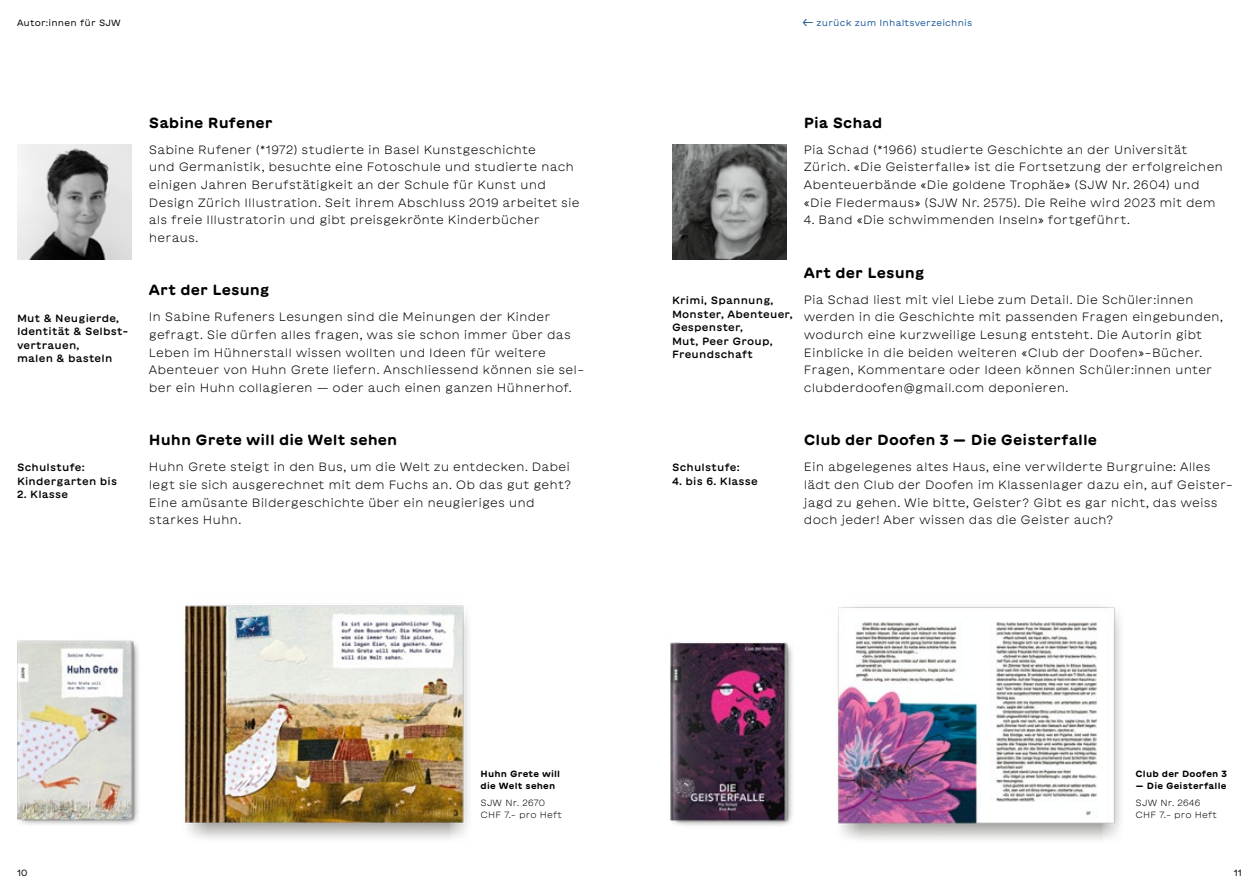
<style>
.page{position:relative;width:1259px;height:893px;background:#fff}
.page>*{position:absolute;margin:0;border:0;box-sizing:border-box;transform-origin:0 0}
.t1{font:700 14.7px "GT Maru";letter-spacing:.005em;color:#000}
.t2{font:300 12px/17.7px "GT Maru";letter-spacing:.01em;color:#000}
.t3{font:500 10.5px/13.5px "GT Maru";letter-spacing:.02em;color:#000}
.t4{font:700 9px/12px "GT Maru";letter-spacing:.02em;color:#000}
.t5{font:300 9px/12px "GT Maru";letter-spacing:.02em;color:#000}
.t6{font:9px "GT Maru";letter-spacing:.02em;color:#1b5899}
.t7{font:9px "GT Maru";letter-spacing:.02em;color:#000}
.s1{font-family:"Gelion";font-size:13.5px}
</style>
<div class="page">
<img style="left:17px;top:640px;width:122px;height:185px">
<img style="left:185px;top:605px;width:284px;height:234px">
<img style="left:17px;top:145px;width:115px;height:114px">
<img style="left:672px;top:145px;width:115px;height:114px">
<img style="left:670px;top:642px;width:123px;height:184px">
<img style="left:837px;top:606px;width:284px;height:234px">
<p class="t7" style="left:17px;top:18px;width:105px">Autor:innen für SJW</p>
<p class="t6" style="left:801px;top:18px;width:172px"><span class="s1">←</span> zurück zum Inhaltsverzeichnis</p>
<p class="t3" style="left:17px;top:311px;width:113px">Mut &amp; Neugierde,<br>Identität &amp; Selbst&shy;vertrauen,<br>malen &amp; basteln</p>
<p class="t3" style="left:17px;top:461px;width:102px">Schulstufe:<br>Kindergarten bis</p>
<p class="t3" style="left:17px;top:488px;width:53px">2. Klasse</p>
<p class="t1" style="left:149px;top:114px;width:125px">Sabine Rufener</p>
<p class="t2" style="left:149px;top:140px;width:432px">Sabine Rufener (*1972) studierte in Basel Kunstgeschichte<br>und Germanistik, besuchte eine Fotoschule und studierte nach einigen Jahren Berufstätigkeit an der Schule für Kunst und Design Zürich Illustration. Seit ihrem Abschluss 2019 arbeitet sie als freie Illustratorin und gibt preisgekrönte Kinderbücher heraus.</p>
<p class="t1" style="left:149px;top:281px;width:122px">Art der Lesung</p>
<p class="t2" style="left:149px;top:308px;width:437px">In Sabine Rufeners Lesungen sind die Meinungen der Kinder gefragt. Sie dürfen alles fragen, was sie schon immer über das Leben im Hühnerstall wissen wollten und Ideen für weitere Abenteuer von Huhn Grete liefern. Anschliessend können sie sel&shy;ber ein Huhn collagieren — oder auch einen ganzen Hühnerhof.</p>
<p class="t1" style="left:149px;top:431px;width:250px">Huhn Grete will die Welt sehen</p>
<p class="t2" style="left:149px;top:458px;width:424px">Huhn Grete steigt in den Bus, um die Welt zu entdecken. Dabei legt sie sich ausgerechnet mit dem Fuchs an. Ob das gut geht?<br>Eine amüsante Bildergeschichte über ein neugieriges und starkes Huhn.</p>
<p class="t1" style="left:804px;top:114px;width:80px">Pia Schad</p>
<p class="t2" style="left:804px;top:140px;width:421px">Pia Schad ( *1966 ) studierte Geschichte an der Universität Zürich. « Die Geisterfalle » ist die Fortsetzung der erfolgreichen Abenteuerbände « Die goldene Trophäe» ( SJW Nr. 2604 ) und<br>« Die Fledermaus » ( SJW Nr. 2575 ). Die Reihe wird 2023 mit dem</p>
<p class="t2" style="left:804px;top:211px;width:327px">4. Band «Die schwimmenden Inseln» fortgeführt.</p>
<p class="t3" style="left:672px;top:294px;width:122px">Krimi, Spannung,<br>Monster, Abenteuer,<br>Gespenster,<br>Mut, Peer Group,<br>Freundschaft</p>
<p class="t1" style="left:804px;top:264px;width:122px">Art der Lesung</p>
<p class="t2" style="left:804px;top:290px;width:421px">Pia Schad liest mit viel Liebe zum Detail. Die Schüler:innen werden in die Geschichte mit passenden Fragen eingebunden, wodurch eine kurzweilige Lesung entsteht. Die Autorin gibt Einblicke in die beiden weiteren « Club der Doofen »-Bücher.<br>Fragen, Kommentare oder Ideen können Schüler:innen unter clubderdoofen@gmail.com deponieren.</p>
<p class="t3" style="left:672px;top:461px;width:69px">Schulstufe:</p>
<p class="t3" style="left:672px;top:474px;width:87px">4. bis 6. Klasse</p>
<p class="t1" style="left:804px;top:431px;width:295px">Club der Doofen 3 — Die Geisterfalle</p>
<p class="t2" style="left:804px;top:458px;width:430px">Ein abgelegenes altes Haus, eine verwilderte Burgruine: Alles lädt den Club der Doofen im Klassenlager dazu ein, auf Geister&shy;jagd zu gehen. Wie bitte, Geister? Gibt es gar nicht, das weiss doch jeder! Aber wissen das die Geister auch?</p>
<p class="t4" style="left:480px;top:768px;width:81px">Huhn Grete will die Welt sehen</p>
<p class="t5" style="left:480px;top:796px;width:83px">SJW Nr. 2670<br>CHF 7.– pro Heft</p>
<p class="t4" style="left:1135px;top:768px;width:93px">Club der Doofen 3</p>
<p class="t4" style="left:1135px;top:780px;width:92px">— Die Geisterfalle</p>
<p class="t5" style="left:1135px;top:796px;width:83px">SJW Nr. 2646<br>CHF 7.– pro Heft</p>
<p class="t7" style="left:17px;top:868px;width:12px">10</p>
<p class="t7" style="left:1233px;top:868px;width:10px">11</p>
</div>
